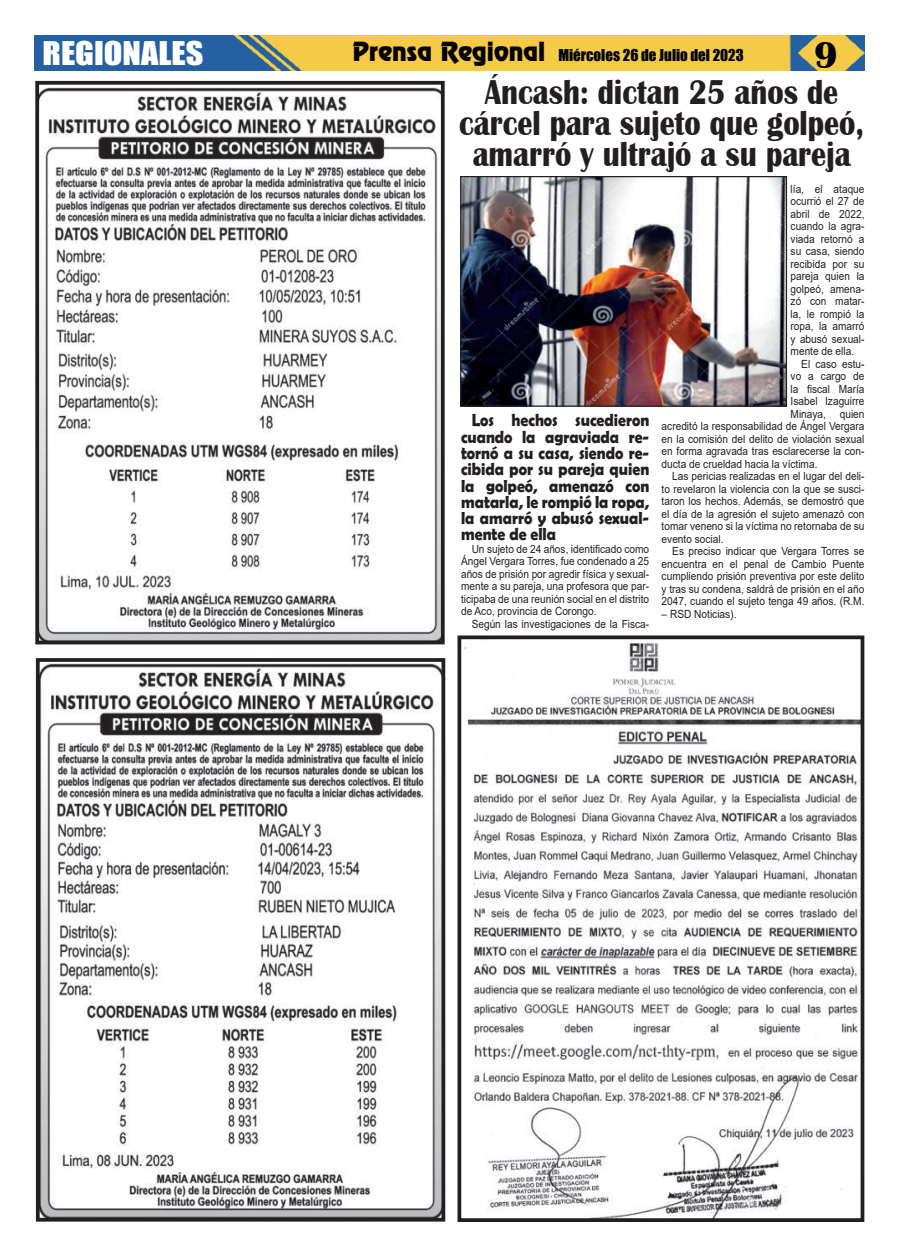
<style>
.page{position:relative;width:900px;height:1258px;background:#fff}
.page>*{position:absolute;margin:0;border:0;box-sizing:border-box;transform-origin:0 0}
.t1{font:700 38.75px "Britannic";color:#020000}
.t2{font:700 35.5px/31.2px "Britannic";color:#231f20;text-align:center;scale:.85 1}
.t3{font:30px "Impact";color:#fff;scale:1.14 1}
.t4{font:700 17.5px/16.2px "Berlin Sans FB Demi";color:#231f20;text-align:justify;scale:.9 1}
.t5{font:15px "Impact";color:#000}
.t6{font:11.25px/12.5px "Arial";color:#231f20;text-align:justify;scale:.9 1}
.s1{font-family:"Renfrew Normal";font-size:23.75px;color:#020000}
</style>
<div class="page">
<img style="left:34px;top:35px;width:831px;height:36px">
<img style="left:464px;top:642px;width:395px;height:575px">
<div style="left:458px;top:635px;width:406px;height:587px;border:4px solid #231f20"></div>
<img style="left:41px;top:663px;width:399px;height:553px">
<div style="left:36px;top:658px;width:409px;height:563px;border:4px solid #231f20"></div>
<img style="left:462px;top:178px;width:323px;height:227px">
<div style="left:460px;top:176px;width:327px;height:231px;border:1px solid #231f20"></div>
<img style="left:40px;top:87px;width:400px;height:552px">
<div style="left:35px;top:81px;width:410px;height:563px;border:4px solid #231f20"></div>
<h3 class="t3" style="left:43px;top:37px;width:143px">REGIONALES</h3>
<h3 class="t5" style="left:352px;top:47px;width:393px"><span class="s1">Prensa Regional</span> Miércoles 26 de Julio del 2023</h3>
<h1 class="t1" style="left:814px;top:35px;width:25px">9</h1>
<h2 class="t2" style="left:459px;top:76px;width:478px">Áncash: dictan 25 años de cárcel para sujeto que golpeó, amarró y ultrajó a su pareja</h2>
<h3 class="t4" style="left:461px;top:413px;width:211px;text-indent:11px">Los hechos sucedieron cuando la agraviada re&shy;tornó a su casa, siendo re&shy;cibida por su pareja quien la golpeó, amenazó con matarla, le rompió la ropa, la amarró y abusó sexual&shy;mente de ella</h3>
<p class="t6" style="left:461px;top:542px;width:211px;text-indent:11px">Un sujeto de 24 años, identificado como Ángel Vergara Torres, fue condenado a 25 años de prisión por agredir física y sexual&shy;mente a su pareja, una profesora que par&shy;ticipaba de una reunión social en el distrito de Aco, provincia de Corongo.</p>
<p class="t6" style="left:472px;top:619px;width:199px">Según las investigaciones de la Fisca-</p>
<p class="t6" style="left:791px;top:184px;width:84px">lía, el ataque</p>
<p class="t6" style="left:791px;top:196px;width:84px">ocurrió el 27 de</p>
<p class="t6" style="left:791px;top:209px;width:84px">abril de 2022,</p>
<p class="t6" style="left:791px;top:221px;width:84px">cuando la agra-</p>
<p class="t6" style="left:791px;top:234px;width:84px">viada retornó a</p>
<p class="t6" style="left:791px;top:246px;width:84px">su casa, siendo</p>
<p class="t6" style="left:791px;top:259px;width:84px">recibida por su</p>
<p class="t6" style="left:791px;top:271px;width:84px">pareja quien la</p>
<p class="t6" style="left:791px;top:284px;width:84px">golpeó, amena-</p>
<p class="t6" style="left:791px;top:296px;width:84px">zó con matar-</p>
<p class="t6" style="left:791px;top:309px;width:84px">la, le rompió la</p>
<p class="t6" style="left:791px;top:321px;width:84px">ropa, la amarró</p>
<p class="t6" style="left:791px;top:334px;width:84px">y abusó sexual-</p>
<p class="t6" style="left:791px;top:346px;width:72px">mente de ella.</p>
<p class="t6" style="left:801px;top:359px;width:72px">El caso estu-</p>
<p class="t6" style="left:791px;top:371px;width:84px">vo a cargo de</p>
<p class="t6" style="left:791px;top:382px;width:84px">la fiscal María</p>
<p class="t6" style="left:791px;top:396px;width:84px">Isabel Izaguirre</p>
<p class="t6" style="left:791px;top:409px;width:84px">Minaya, quien</p>
<p class="t6" style="left:662px;top:421px;width:227px">acreditó la responsabilidad de Ángel Vergara</p>
<p class="t6" style="left:662px;top:434px;width:227px">en la comisión del delito de violación sexual</p>
<p class="t6" style="left:662px;top:446px;width:227px">en forma agravada tras esclarecerse la con-</p>
<p class="t6" style="left:662px;top:459px;width:175px">ducta de crueldad hacia la víctima.</p>
<p class="t6" style="left:672px;top:471px;width:215px">Las pericias realizadas en el lugar del deli-</p>
<p class="t6" style="left:662px;top:484px;width:227px">to revelaron la violencia con la que se susci-</p>
<p class="t6" style="left:662px;top:496px;width:227px">taron los hechos. Además, se demostró que</p>
<p class="t6" style="left:662px;top:509px;width:227px">el día de la agresión el sujeto amenazó con</p>
<p class="t6" style="left:662px;top:521px;width:227px">tomar veneno si la víctima no retornaba de su</p>
<p class="t6" style="left:662px;top:533px;width:70px">evento social.</p>
<p class="t6" style="left:672px;top:546px;width:215px">Es preciso indicar que Vergara Torres se</p>
<p class="t6" style="left:662px;top:558px;width:227px">encuentra en el penal de Cambio Puente</p>
<p class="t6" style="left:662px;top:571px;width:227px">cumpliendo prisión preventiva por este delito</p>
<p class="t6" style="left:662px;top:583px;width:227px">y tras su condena, saldrá de prisión en el año</p>
<p class="t6" style="left:662px;top:596px;width:227px">2047, cuando el sujeto tenga 49 años. (R.M.</p>
<p class="t6" style="left:662px;top:608px;width:85px">– RSD Noticias).</p>
</div>
